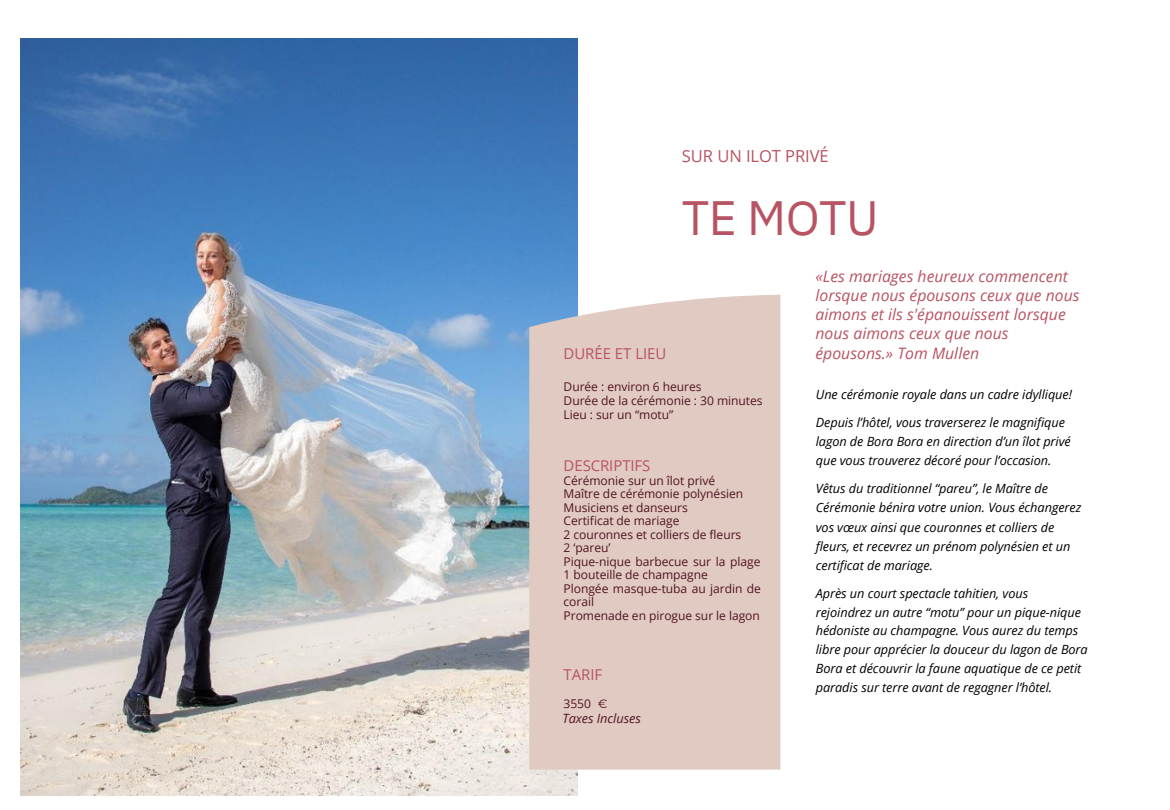
<style>
.page{position:relative;width:1170px;height:810px;background:#fff}
.page>*{position:absolute;margin:0;border:0;box-sizing:border-box;transform-origin:0 0}
.t1{font:48.15px "IBM Plex Sans";letter-spacing:-.01em;color:#b85363}
.t2{font:16.5px "Open Sans";letter-spacing:-.005em;color:#b85363}
.t3{font:italic 15.75px/19.2px "Open Sans";color:#b85363}
.t4{font:15px "Open Sans";letter-spacing:-.005em;color:#b85363}
.t5{font:italic 12.75px "Open Sans";letter-spacing:-.005em;color:#000}
.t6{font:italic 12.75px "Open Sans";letter-spacing:-.005em;color:#521424}
.t7{font:12.15px "Open Sans";letter-spacing:-.005em;color:#521424}
.t8{font:12px/13.5px "Open Sans";letter-spacing:-.005em;color:#521424}
.t9{font:12px "Montserrat";color:#521424}
</style>
<div class="page">
<img style="left:20px;top:39px;width:557px;height:757px">
<div style="left:530px;top:295px;width:250px;height:475px;background:#e0cac1"></div>
<p class="t2" style="left:682px;top:144px;width:148px">SUR UN ILOT PRIVÉ</p>
<p class="t1" style="left:682px;top:186px;width:198px">TE MOTU</p>
<p class="t3" style="left:816px;top:266px;width:266px">«Les mariages heureux commencent lorsque nous épousons ceux que nous aimons et ils s'épanouissent lorsque nous aimons ceux que nous</p>
<p class="t3" style="left:816px;top:343px;width:165px">épousons.» Tom Mullen</p>
<p class="t5" style="left:816px;top:385px;width:258px">Une cérémonie royale dans un cadre idyllique!</p>
<p class="t5" style="left:816px;top:413px;width:251px">Depuis l’hôtel, vous traverserez le magnifique</p>
<p class="t5" style="left:816px;top:432px;width:257px">lagon de Bora Bora en direction d’un îlot privé</p>
<p class="t5" style="left:816px;top:452px;width:237px">que vous trouverez décoré pour l’occasion.</p>
<p class="t5" style="left:816px;top:480px;width:234px">Vêtus du traditionnel “pareu”, le Maître de</p>
<p class="t5" style="left:816px;top:499px;width:267px">Cérémonie bénira votre union. Vous échangerez</p>
<p class="t5" style="left:816px;top:518px;width:240px">vos vœux ainsi que couronnes et colliers de</p>
<p class="t5" style="left:816px;top:537px;width:256px">fleurs, et recevrez un prénom polynésien et un</p>
<p class="t5" style="left:816px;top:556px;width:119px">certificat de mariage.</p>
<p class="t5" style="left:816px;top:584px;width:214px">Après un court spectacle tahitien, vous</p>
<p class="t5" style="left:816px;top:603px;width:267px">rejoindrez un autre “motu” pour un pique-nique</p>
<p class="t5" style="left:816px;top:621px;width:264px">hédoniste au champagne. Vous aurez du temps</p>
<p class="t5" style="left:816px;top:641px;width:273px">libre pour apprécier la douceur du lagon de Bora</p>
<p class="t5" style="left:816px;top:660px;width:267px">Bora et découvrir la faune aquatique de ce petit</p>
<p class="t5" style="left:816px;top:679px;width:238px">paradis sur terre avant de regagner l’hôtel.</p>
<p class="t4" style="left:564px;top:343px;width:104px">DURÉE ET LIEU</p>
<p class="t8" style="left:564px;top:379px;width:140px">Durée : environ 6 heures</p>
<p class="t8" style="left:564px;top:407px;width:111px">Lieu : sur un “motu”</p>
<p class="t7" style="left:564px;top:392px;width:201px">Durée de la cérémonie : 30 minutes</p>
<p class="t4" style="left:564px;top:455px;width:88px">DESCRIPTIFS</p>
<p class="t8" style="left:564px;top:473px;width:153px">Cérémonie sur un îlot privé</p>
<p class="t8" style="left:564px;top:487px;width:181px">Maître de cérémonie polynésien<br>Musiciens et danseurs</p>
<p class="t8" style="left:564px;top:514px;width:117px">Certificat de mariage</p>
<p class="t8" style="left:564px;top:527px;width:179px">2 couronnes et colliers de fleurs</p>
<p class="t8" style="left:564px;top:541px;width:48px">2 ‘pareu’</p>
<p class="t8" style="left:564px;top:554px;width:198px">Pique-nique barbecue sur la plage<br>1 bouteille de champagne</p>
<p class="t8" style="left:564px;top:581px;width:199px">Plongée masque-tuba au jardin de corail</p>
<p class="t8" style="left:564px;top:608px;width:198px">Promenade en pirogue sur le lagon</p>
<p class="t4" style="left:564px;top:664px;width:40px">TARIF</p>
<p class="t9" style="left:598px;top:697px;width:11px">€</p>
<p class="t8" style="left:564px;top:697px;width:29px">3550</p>
<p class="t6" style="left:562px;top:710px;width:80px">Taxes Incluses</p>
</div>
